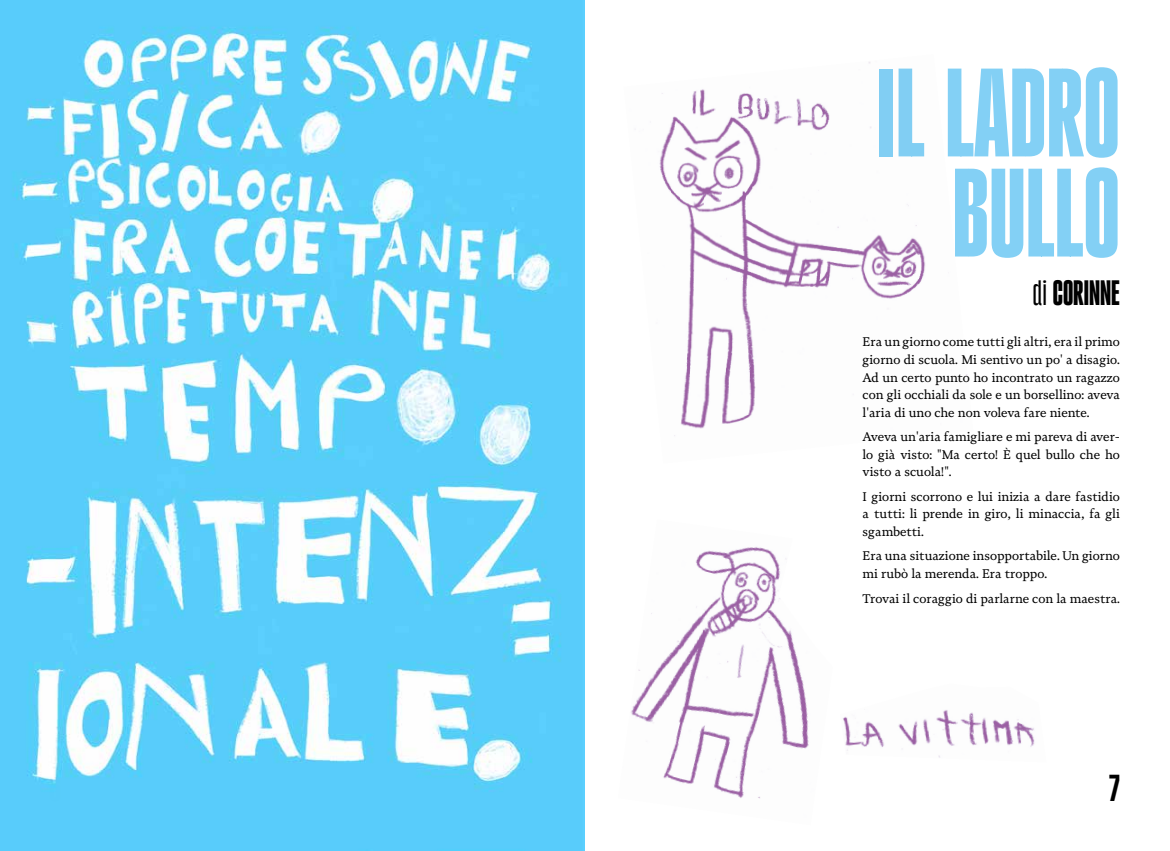
<style>
.page{position:relative;width:1170px;height:851px;background:#fff}
.page>*{position:absolute;margin:0;border:0;box-sizing:border-box;transform-origin:0 0}
.t1{font:133.38px/100px "Gazzetta";color:#83d0f5;text-align:center}
.t2{font:37.5px "Gazzetta";color:#000}
.t3{font:37.5px "Bulevar";color:#000}
.t4{font:12.5px/17.5px "Novela";color:#000;text-align:justify}
</style>
<div class="page">
<img style="left:659px;top:62px;width:309px;height:374px">
<img style="left:631px;top:547px;width:178px;height:252px">
<img style="left:843px;top:710px;width:192px;height:48px">
<img style="left:0;top:0;width:585px;height:850px">
<h1 class="t1" style="left:876px;top:65px;width:244px">IL LADRO<br>BULLO</h1>
<h2 class="t2" style="left:1032px;top:274px;width:89px">di CORINNE</h2>
<p class="t4" style="left:862px;top:333px;width:259px">Era un giorno come tutti gli altri, era il primo giorno di scuola. Mi sentivo un po' a disagio.<br>Ad un certo punto ho incontrato un ragazzo con gli occhiali da sole e un borsellino: aveva l'aria di uno che non voleva fare niente.</p>
<p class="t4" style="left:862px;top:428px;width:259px">Aveva un'aria famigliare e mi pareva di aver&shy;lo già visto: "Ma certo! È quel bullo che ho visto a scuola!".</p>
<p class="t4" style="left:862px;top:487px;width:259px">I giorni scorrono e lui inizia a dare fastidio a tutti: li prende in giro, li minaccia, fa gli sgambetti.</p>
<p class="t4" style="left:862px;top:547px;width:259px">Era una situazione insopportabile. Un giorno mi rubò la merenda. Era troppo.</p>
<p class="t4" style="left:862px;top:589px;width:259px">Trovai il coraggio di parlarne con la maestra.</p>
<h2 class="t3" style="left:1109px;top:767px;width:13px">7</h2>
</div>
